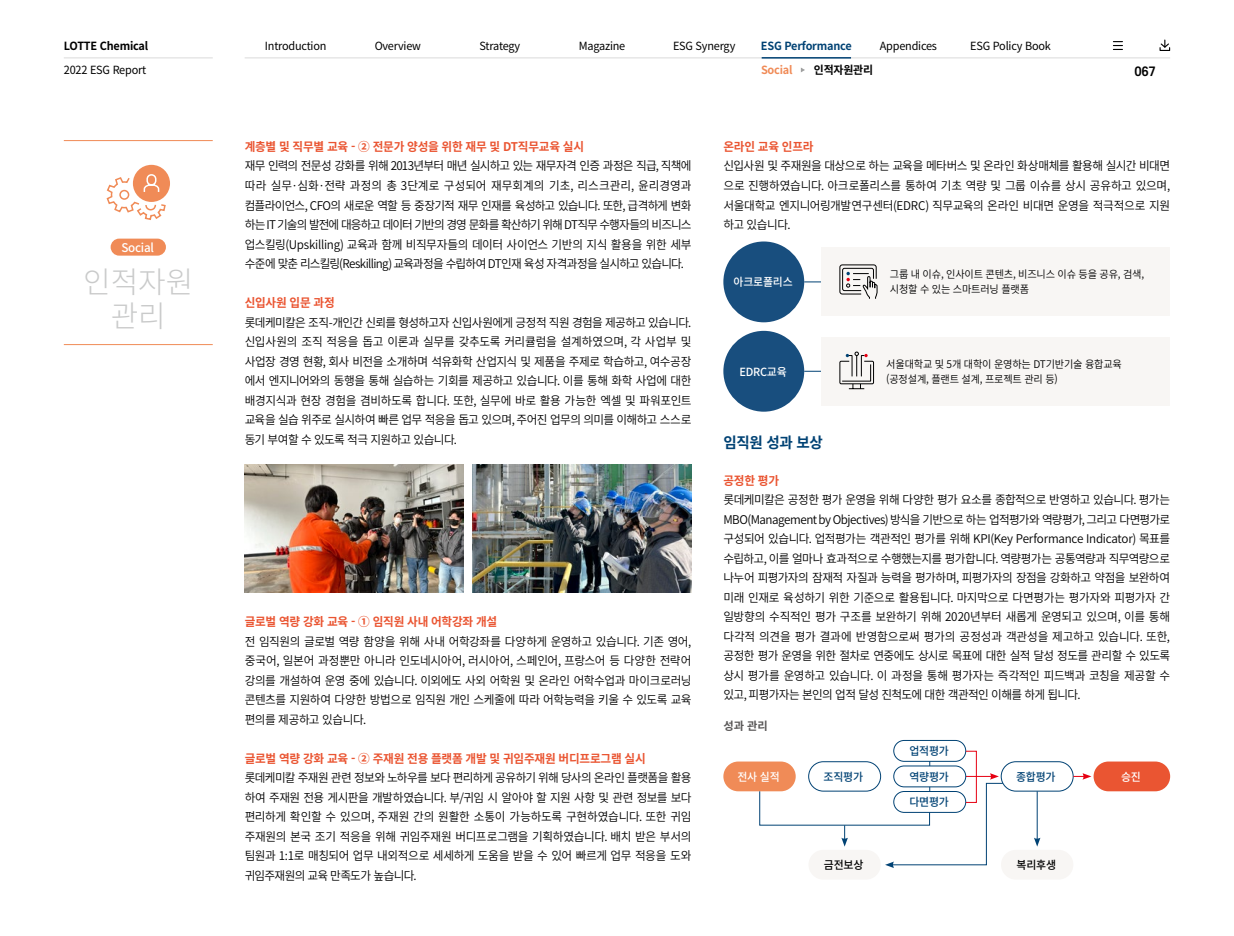
<style>
.page{position:relative;width:1234px;height:936px;background:#fff}
.page>*{position:absolute;margin:0;border:0;box-sizing:border-box;transform-origin:0 0}
.t1{font:300 30px/34.5px "Noto Sans CJ Kkr";color:#c9caca;text-align:center}
.t2{font:700 15px "Noto Sans CJ Kkr";letter-spacing:-.02em;color:#004274}
.t3{font:600 12px/19.5px "Noto Sans CJ Kkr";letter-spacing:-.045em;color:#000;text-align:justify}
.t4{font:700 12px "Noto Sans CJ Kkr";letter-spacing:-.02em;color:#ea5532}
.t5{font:500 12px "Noto Sans CJ Kkr";letter-spacing:-.02em;color:#fff}
.t6{font:700 12px "S Core Dream 6";color:#000}
.t7{font:11.25px "Noto Sans CJ Kkr";letter-spacing:-.02em;color:#000}
.t8{font:500 11.25px "Noto Sans CJ Kkr";letter-spacing:-.02em;color:#004274}
.t9{font:700 11.25px "Noto Sans CJ Kkr";letter-spacing:-.02em;color:#000}
.t10{font:500 11.25px "Noto Sans CJ Kkr";letter-spacing:-.02em;color:#fff}
.t11{font:700 11.25px "Noto Sans CJ Kkr";letter-spacing:-.02em;color:#004274}
.t12{font:500 11.25px "Noto Sans CJ Kkr";letter-spacing:-.02em;color:#000}
.t13{font:700 11.25px "Noto Sans CJ Kkr";letter-spacing:-.02em;color:#f08b57}
.t14{font:700 11.25px "Noto Sans CJ Kkr";color:#595757}
.t15{font:600 10.5px/15px "Noto Sans CJ Kkr";letter-spacing:-.02em;color:#000}
</style>
<div class="page">
<hr style="left:64px;top:57px;width:149px;height:2px;background:#e6e6e6">
<hr style="left:244px;top:57px;width:925px;height:2px;background:#e6e6e6">
<hr style="left:761px;top:57px;width:89px;height:2px;background:#004274">
<svg style="left:1113px;top:41px;width:9px;height:9px"></svg>
<div style="left:1159px;top:47px;width:10px;height:4px;border:1px solid #000"></div>
<svg style="left:1159px;top:40px;width:10px;height:9px"></svg>
<svg style="left:800px;top:67px;width:4px;height:5px"></svg>
<div style="left:723px;top:241px;width:81px;height:81px;background:#184e7e;border-radius:50%"></div>
<svg style="left:804px;top:281px;width:17px;height:1px"></svg>
<div style="left:821px;top:248px;width:348px;height:68px;background:#f8f6f4"></div>
<svg style="left:839px;top:264px;width:38px;height:35px"></svg>
<div style="left:723px;top:331px;width:81px;height:80px;background:#184e7e;border-radius:50%"></div>
<svg style="left:804px;top:371px;width:17px;height:1px"></svg>
<div style="left:821px;top:337px;width:348px;height:68px;background:#f8f6f4"></div>
<div style="left:839px;top:361px;width:34px;height:23px;border:1px solid #000"></div>
<svg style="left:841px;top:352px;width:29px;height:37px"></svg>
<hr style="left:64px;top:344px;width:149px;height:1px;background:#f08b57">
<hr style="left:64px;top:140px;width:149px;height:1px;background:#f08b57">
<div style="left:111px;top:238px;width:55px;height:17px;background:#f08b57;border-radius:9px"></div>
<div style="left:133px;top:165px;width:37px;height:37px;background:#f08b57;border-radius:50%"></div>
<svg style="left:106px;top:173px;width:61px;height:47px"></svg>
<img style="left:244px;top:464px;width:219px;height:128px">
<img style="left:472px;top:464px;width:219px;height:128px">
<div style="left:723px;top:761px;width:72px;height:30px;background:#f08b57;border-radius:15px"></div>
<div style="left:1093px;top:761px;width:76px;height:30px;background:#ea5532;border-radius:15px"></div>
<div style="left:808px;top:761px;width:72px;height:30px;border:1px solid #004274;border-radius:15px"></div>
<div style="left:808px;top:849px;width:72px;height:30px;background:#f8f6f4;border-radius:15px"></div>
<div style="left:1000px;top:849px;width:73px;height:30px;background:#f8f6f4;border-radius:15px"></div>
<div style="left:1000px;top:761px;width:73px;height:30px;border:1px solid #004274;border-radius:15px"></div>
<svg style="left:1073px;top:773px;width:18px;height:6px"></svg>
<hr style="left:1036px;top:791px;width:1px;height:49px;background:#004274">
<svg style="left:1034px;top:837px;width:6px;height:9px"></svg>
<svg style="left:841px;top:825px;width:6px;height:21px"></svg>
<svg style="left:884px;top:773px;width:118px;height:95px"></svg>
<hr style="left:929px;top:750px;width:1px;height:48px;background:#004274">
<div style="left:893px;top:740px;width:72px;height:21px;background:#fff;border-radius:10px"></div>
<div style="left:893px;top:740px;width:72px;height:21px;border:1px solid #004274;border-radius:10px"></div>
<div style="left:893px;top:766px;width:72px;height:20px;background:#fff;border-radius:10px"></div>
<div style="left:893px;top:765px;width:72px;height:22px;border:1px solid #004274;border-radius:10px"></div>
<div style="left:893px;top:791px;width:72px;height:21px;background:#fff;border-radius:10px"></div>
<div style="left:893px;top:791px;width:72px;height:21px;border:1px solid #004274;border-radius:10px"></div>
<p class="t9" style="left:64px;top:40px;width:86px">LOTTE Chemical</p>
<p class="t7" style="left:64px;top:63px;width:84px">2022 ESG Report</p>
<p class="t5" style="left:121px;top:240px;width:34px">Social</p>
<h1 class="t1" style="left:83px;top:265px;width:112px">인적자원 관리</h1>
<p class="t7" style="left:265px;top:40px;width:63px">Introduction</p>
<p class="t7" style="left:374px;top:40px;width:48px">Overview</p>
<p class="t7" style="left:479px;top:40px;width:42px">Strategy</p>
<p class="t7" style="left:578px;top:40px;width:48px">Magazine</p>
<p class="t7" style="left:673px;top:40px;width:64px">ESG Synergy</p>
<p class="t11" style="left:760px;top:40px;width:92px">ESG Performance</p>
<p class="t7" style="left:879px;top:40px;width:59px">Appendices</p>
<p class="t7" style="left:970px;top:40px;width:82px">ESG Policy Book</p>
<p class="t13" style="left:760px;top:63px;width:33px">Social</p>
<p class="t9" style="left:813px;top:63px;width:61px">인적자원관리</p>
<p class="t6" style="left:1134px;top:62px;width:23px">067</p>
<p class="t4" style="left:244px;top:140px;width:341px">계층별 및 직무별 교육 - ② 전문가 양성을 위한 재무 및 DT직무교육 실시</p>
<p class="t3" style="left:244px;top:156px;width:448px">재무 인력의 전문성 강화를 위해 2013년부터 매년 실시하고 있는 재무자격 인증 과정은 직급, 직책에 따라 실무·심화·전략 과정의 총 3단계로 구성되어 재무회계의 기초, 리스크관리, 윤리경영과 컴플라이언스, CFO의 새로운 역할 등 중장기적 재무 인재를 육성하고 있습니다. 또한, 급격하게 변화 하는 IT 기술의 발전에 대응하고 데이터 기반의 경영 문화를 확산하기 위해 DT직무 수행자들의 비즈니스 업스킬링(Upskilling) 교육과 함께 비직무자들의 데이터 사이언스 기반의 지식 활용을 위한 세부 수준에 맞춘 리스킬링(Reskilling) 교육과정을 수립하여 DT인재 육성 자격과정을 실시하고 있습니다.</p>
<p class="t4" style="left:244px;top:296px;width:92px">신입사원 입문 과정</p>
<p class="t3" style="left:244px;top:312px;width:448px">롯데케미칼은 조직-개인간 신뢰를 형성하고자 신입사원에게 긍정적 직원 경험을 제공하고 있습니다. 신입사원의 조직 적응을 돕고 이론과 실무를 갖추도록 커리큘럼을 설계하였으며, 각 사업부 및 사업장 경영 현황, 회사 비전을 소개하며 석유화학 산업지식 및 제품을 주제로 학습하고, 여수공장 에서 엔지니어와의 동행을 통해 실습하는 기회를 제공하고 있습니다. 이를 통해 화학 사업에 대한 배경지식과 현장 경험을 겸비하도록 합니다. 또한, 실무에 바로 활용 가능한 엑셀 및 파워포인트 교육을 실습 위주로 실시하여 빠른 업무 적응을 돕고 있으며, 주어진 업무의 의미를 이해하고 스스로 동기 부여할 수 있도록 적극 지원하고 있습니다.</p>
<p class="t4" style="left:244px;top:615px;width:254px">글로벌 역량 강화 교육 - ① 임직원 사내 어학강좌 개설</p>
<p class="t3" style="left:244px;top:631px;width:448px">전 임직원의 글로벌 역량 함양을 위해 사내 어학강좌를 다양하게 운영하고 있습니다. 기존 영어, 중국어, 일본어 과정뿐만 아니라 인도네시아어, 러시아어, 스페인어, 프랑스어 등 다양한 전략어 강의를 개설하여 운영 중에 있습니다. 이외에도 사외 어학원 및 온라인 어학수업과 마이크로러닝 콘텐츠를 지원하여 다양한 방법으로 임직원 개인 스케줄에 따라 어학능력을 키울 수 있도록 교육 편의를 제공하고 있습니다.</p>
<p class="t4" style="left:244px;top:751px;width:402px">글로벌 역량 강화 교육 - ② 주재원 전용 플랫폼 개발 및 귀임주재원 버디프로그램 실시</p>
<p class="t3" style="left:244px;top:768px;width:448px">롯데케미칼 주재원 관련 정보와 노하우를 보다 편리하게 공유하기 위해 당사의 온라인 플랫폼을 활용 하여 주재원 전용 게시판을 개발하였습니다. 부/귀임 시 알아야 할 지원 사항 및 관련 정보를 보다 편리하게 확인할 수 있으며, 주재원 간의 원활한 소통이 가능하도록 구현하였습니다. 또한 귀임 주재원의 본국 조기 적응을 위해 귀임주재원 버디프로그램을 기획하였습니다. 배치 받은 부서의 팀원과 1:1로 매칭되어 업무 내외적으로 세세하게 도움을 받을 수 있어 빠르게 업무 적응을 도와 귀임주재원의 교육 만족도가 높습니다.</p>
<p class="t4" style="left:723px;top:140px;width:92px">온라인 교육 인프라</p>
<p class="t3" style="left:723px;top:156px;width:448px">신입사원 및 주재원을 대상으로 하는 교육을 메타버스 및 온라인 화상매체를 활용해 실시간 비대면 으로 진행하였습니다. 아크로폴리스를 통하여 기초 역량 및 그룹 이슈를 상시 공유하고 있으며, 서울대학교 엔지니어링개발연구센터(EDRC) 직무교육의 온라인 비대면 운영을 적극적으로 지원 하고 있습니다.</p>
<p class="t10" style="left:733px;top:276px;width:61px">아크로폴리스</p>
<p class="t15" style="left:889px;top:267px;width:256px">그룹 내 이슈, 인사이트 콘텐츠, 비즈니스 이슈 등을 공유, 검색, 시청할 수 있는 스마트러닝 플랫폼</p>
<p class="t10" style="left:739px;top:365px;width:49px">EDRC교육</p>
<p class="t15" style="left:886px;top:356px;width:237px">서울대학교 및 5개 대학이 운영하는 DT기반기술 융합교육 (공정설계, 플랜트 설계, 프로젝트 관리 등)</p>
<p class="t2" style="left:723px;top:434px;width:101px">임직원 성과 보상</p>
<p class="t4" style="left:723px;top:473px;width:57px">공정한 평가</p>
<p class="t3" style="left:723px;top:490px;width:448px">롯데케미칼은 공정한 평가 운영을 위해 다양한 평가 요소를 종합적으로 반영하고 있습니다. 평가는 MBO(Management by Objectives) 방식을 기반으로 하는 업적평가와 역량평가, 그리고 다면평가로 구성되어 있습니다. 업적평가는 객관적인 평가를 위해 KPI(Key Performance Indicator) 목표를 수립하고, 이를 얼마나 효과적으로 수행했는지를 평가합니다. 역량평가는 공통역량과 직무역량으로 나누어 피평가자의 잠재적 자질과 능력을 평가하며, 피평가자의 장점을 강화하고 약점을 보완하여 미래 인재로 육성하기 위한 기준으로 활용됩니다. 마지막으로 다면평가는 평가자와 피평가자 간 일방향의 수직적인 평가 구조를 보완하기 위해 2020년부터 새롭게 운영되고 있으며, 이를 통해 다각적 의견을 평가 결과에 반영함으로써 평가의 공정성과 객관성을 제고하고 있습니다. 또한, 공정한 평가 운영을 위한 절차로 연중에도 상시로 목표에 대한 실적 달성 정도를 관리할 수 있도록 상시 평가를 운영하고 있습니다. 이 과정을 통해 평가자는 즉각적인 피드백과 코칭을 제공할 수 있고, 피평가자는 본인의 업적 달성 진척도에 대한 객관적인 이해를 하게 됩니다.</p>
<p class="t14" style="left:723px;top:719px;width:46px">성과 관리</p>
<p class="t8" style="left:909px;top:744px;width:41px">업적평가</p>
<p class="t8" style="left:909px;top:770px;width:41px">역량평가</p>
<p class="t8" style="left:909px;top:795px;width:41px">다면평가</p>
<p class="t8" style="left:1015px;top:770px;width:41px">종합평가</p>
<p class="t10" style="left:737px;top:770px;width:44px">전사 실적</p>
<p class="t8" style="left:823px;top:770px;width:41px">조직평가</p>
<p class="t10" style="left:1120px;top:770px;width:21px">승진</p>
<p class="t12" style="left:823px;top:858px;width:41px">금전보상</p>
<p class="t12" style="left:1016px;top:858px;width:41px">복리후생</p>
</div>
